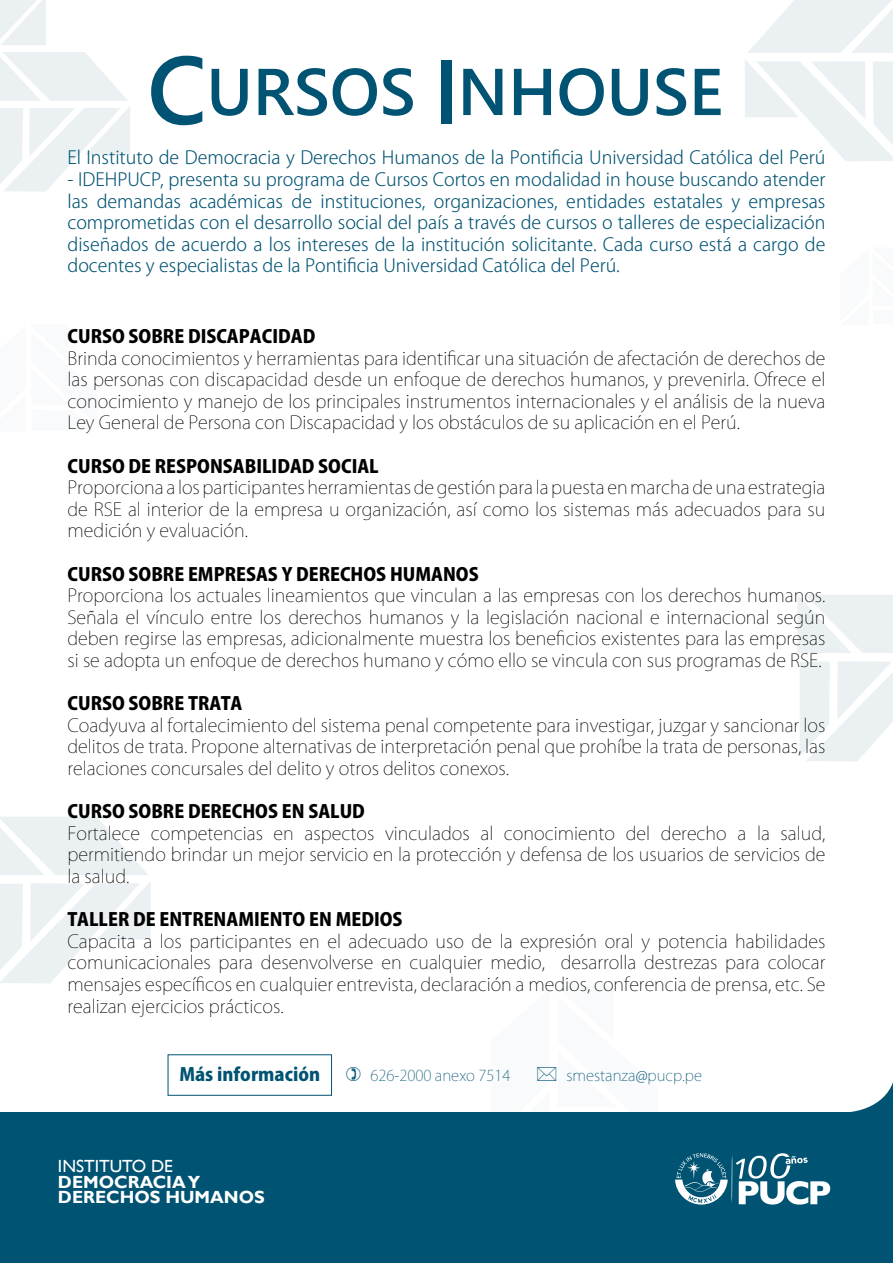
<style>
.page{position:relative;width:893px;height:1263px;background:#fff}
.page>*{position:absolute;margin:0;border:0;box-sizing:border-box;transform-origin:0 0}
.t1{font:200 18px/21.6px "Koz Go Pro";color:#000;text-align:justify}
.t2{font:300 18px/21.6px "Koz Go Pro";color:#005372;text-align:justify}
.t3{font:800 18px "Koz Go Pro";color:#000}
.t4{font:800 18px "Koz Go Pro";color:#005372}
.t5{font:700 17.55px/15.3px "Gill Sans";color:#fff}
.t6{font:17.55px "Gill Sans";color:#fff}
.t7{font:200 15px "Koz Go Pro";color:#005372}
</style>
<div class="page">
<svg style="left:0;top:817px;width:148px;height:58px"></svg>
<svg style="left:0;top:882px;width:151px;height:101px"></svg>
<svg style="left:850px;top:1082px;width:43px;height:30px"></svg>
<div style="left:0;top:1112px;width:893px;height:151px;background:#005372"></div>
<svg style="left:748px;top:0;width:145px;height:53px"></svg>
<svg style="left:745px;top:60px;width:148px;height:101px"></svg>
<svg style="left:0;top:0;width:46px;height:45px"></svg>
<svg style="left:0;top:52px;width:130px;height:140px"></svg>
<svg style="left:151px;top:56px;width:51px;height:69px"></svg>
<svg style="left:212px;top:69px;width:36px;height:47px"></svg>
<svg style="left:259px;top:68px;width:68px;height:48px"></svg>
<svg style="left:333px;top:68px;width:44px;height:48px"></svg>
<svg style="left:383px;top:68px;width:30px;height:48px"></svg>
<div style="left:441px;top:60px;width:11px;height:64px;background:#005372"></div>
<svg style="left:463px;top:69px;width:39px;height:46px"></svg>
<svg style="left:514px;top:69px;width:37px;height:46px"></svg>
<svg style="left:559px;top:68px;width:45px;height:48px"></svg>
<svg style="left:612px;top:69px;width:36px;height:47px"></svg>
<svg style="left:657px;top:68px;width:29px;height:48px"></svg>
<svg style="left:695px;top:69px;width:26px;height:46px"></svg>
<svg style="left:797px;top:595px;width:96px;height:58px"></svg>
<svg style="left:800px;top:661px;width:93px;height:100px"></svg>
<hr style="left:731px;top:1155px;width:1px;height:48px;background:#fff;border-radius:50%">
<svg style="left:736px;top:1153px;width:94px;height:51px"></svg>
<svg style="left:675px;top:1153px;width:53px;height:51px"></svg>
<div style="left:168px;top:1054px;width:164px;height:42px;border:1px solid #005372"></div>
<p class="t2" style="left:68px;top:147px;width:759px">El Instituto de Democracia y Derechos Humanos de la Pontificia Universidad Católica del Perú</p>
<p class="t2" style="left:68px;top:169px;width:759px">- IDEHPUCP, presenta su programa de Cursos Cortos en modalidad in house buscando atender las demandas académicas de instituciones, organizaciones, entidades estatales y empresas comprometidas con el desarrollo social del país a través de cursos o talleres de especialización diseñados de acuerdo a los intereses de la institución solicitante. Cada curso está a cargo de docentes y especialistas de la Pontificia Universidad Católica del Perú.</p>
<p class="t3" style="left:68px;top:325px;width:249px">CURSO SOBRE DISCAPACIDAD</p>
<p class="t1" style="left:68px;top:347px;width:759px">Brinda conocimientos y herramientas para identificar una situación de afectación de derechos de las personas con discapacidad desde un enfoque de derechos humanos, y prevenirla. Ofrece el conocimiento y manejo de los principales instrumentos internacionales y el análisis de la nueva Ley General de Persona con Discapacidad y los obstáculos de su aplicación en el Perú.</p>
<p class="t3" style="left:68px;top:454px;width:313px">CURSO DE RESPONSABILIDAD SOCIAL</p>
<p class="t1" style="left:68px;top:477px;width:759px">Proporciona a los participantes herramientas de gestión para la puesta en marcha de una estrategia de RSE al interior de la empresa u organización, así como los sistemas más adecuados para su medición y evaluación.</p>
<p class="t3" style="left:68px;top:562px;width:413px">CURSO SOBRE EMPRESAS Y DERECHOS HUMANOS</p>
<p class="t1" style="left:68px;top:585px;width:759px">Proporciona los actuales lineamientos que vinculan a las empresas con los derechos humanos.<br>Señala el vínculo entre los derechos humanos y la legislación nacional e internacional según deben regirse las empresas, adicionalmente muestra los beneficios existentes para las empresas si se adopta un enfoque de derechos humano y cómo ello se vincula con sus programas de RSE.</p>
<p class="t3" style="left:68px;top:692px;width:176px">CURSO SOBRE TRATA</p>
<p class="t1" style="left:68px;top:714px;width:759px">Coadyuva al fortalecimiento del sistema penal competente para investigar, juzgar y sancionar los delitos de trata. Propone alternativas de interpretación penal que prohíbe la trata de personas, las relaciones concursales del delito y otros delitos conexos.</p>
<p class="t3" style="left:68px;top:800px;width:299px">CURSO SOBRE DERECHOS EN SALUD</p>
<p class="t1" style="left:68px;top:822px;width:759px">Fortalece competencias en aspectos vinculados al conocimiento del derecho a la salud, permitiendo brindar un mejor servicio en la protección y defensa de los usuarios de servicios de la salud.</p>
<p class="t3" style="left:68px;top:908px;width:337px">TALLER DE ENTRENAMIENTO EN MEDIOS</p>
<p class="t1" style="left:68px;top:930px;width:759px">Capacita a los participantes en el adecuado uso de la expresión oral y potencia habilidades comunicacionales para desenvolverse en cualquier medio, desarrolla destrezas para colocar mensajes específicos en cualquier entrevista, declaración a medios, conferencia de prensa, etc. Se realizan ejercicios prácticos.</p>
<p class="t4" style="left:179px;top:1063px;width:142px">Más información</p>
<p class="t7" style="left:370px;top:1065px;width:142px">626-2000 anexo 7514</p>
<p class="t7" style="left:566px;top:1065px;width:137px">smestanza@pucp.pe</p>
<p class="t6" style="left:58px;top:1156px;width:117px">INSTITUTO DE</p>
<p class="t5" style="left:58px;top:1174px;width:208px">DEMOCRACIA Y<br>DERECHOS HUMANOS</p>
</div>
